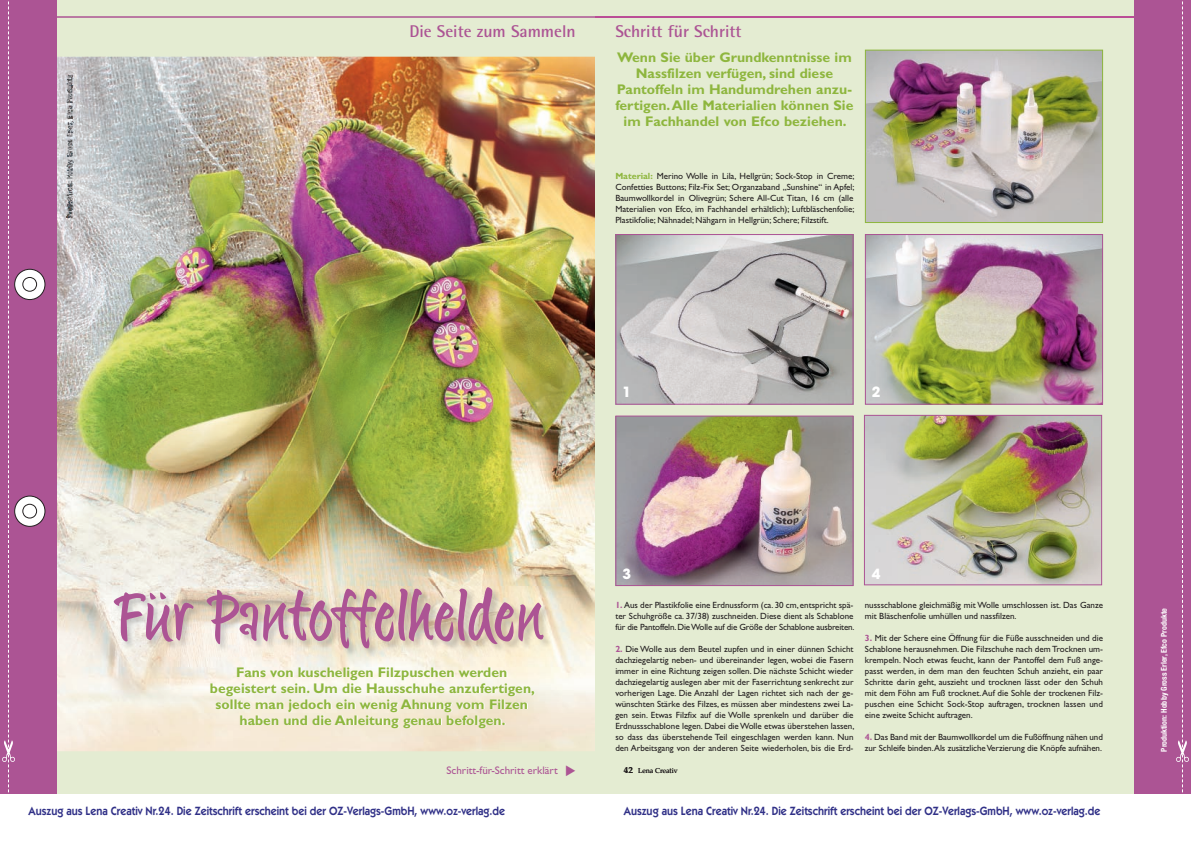
<style>
.page{position:relative;width:1191px;height:842px;background:#fff}
.page>*{position:absolute;margin:0;border:0;box-sizing:border-box;transform-origin:0 0}
.t1{font:65px "Matthia LL";color:#ac5494}
.t2{font:700 17px "Rotis Semi Sans";color:#ac5494}
.t3{font:700 14px/16px "Gill Sans";color:#8eb63e;text-align:center}
.t4{font:700 14px "Avant Garde";color:#fff}
.t5{font:600 12px "Itc Kabel";color:#303087;scale:.9 1}
.t6{font:11px "Gill Sans";color:#ac5494}
.t7{font:9px/11px "Gill Sans";color:#231f20;text-align:justify}
.t8{font:700 condensed 8px "Helvetica Neue";color:#636364}
.t9{font:700 condensed 8px "Helvetica Neue";color:#fff}
.t10{font:7px "Palatino";color:#231f20}
.s1{color:#5d4e4c}
.s2{color:#575456}
.s3{color:#3d3d3e}
.s4{color:#454948}
.s5{color:#6c6c6f}
.s6{color:#6c6d6f}
.s7{color:#5c5b5d}
.s8{color:#595b60}
.s9{color:#525458}
.s10{color:#5f595f}
.s11{color:#625e5d}
.s12{color:#64696d}
.s13{color:#605b5f}
.s14{color:#596064}
.s15{color:#626264}
.s16{color:#5d5c5e}
.s17{color:#525057}
.s18{font-weight:700;color:#8eb63e}
.s19{font-weight:700;color:#ac5494}
.s20{font-weight:700;font-size:9px}
</style>
<div class="page">
<div style="left:0;top:0;width:595px;height:794px;background:#e4ecd2"></div>
<img style="left:57px;top:57px;width:538px;height:694px">
<hr style="left:57px;top:16px;width:538px;height:2px;background:#ac5494">
<div style="left:0;top:0;width:57px;height:794px;background:#ac5494"></div>
<img style="left:67px;top:75px;width:7px;height:143px">
<svg style="left:2px;top:1px;width:43px;height:792px"></svg>
<img style="left:113px;top:587px;width:439px;height:70px">
<div style="left:595px;top:0;width:596px;height:794px;background:#e4ecd2"></div>
<img style="left:617px;top:236px;width:234px;height:167px">
<div style="left:615px;top:234px;width:238px;height:171px;border:1px solid #ac5494"></div>
<img style="left:617px;top:418px;width:234px;height:166px">
<div style="left:615px;top:416px;width:238px;height:170px;border:1px solid #ac5494"></div>
<img style="left:867px;top:236px;width:234px;height:167px">
<div style="left:865px;top:234px;width:238px;height:171px;border:1px solid #ac5494"></div>
<img style="left:866px;top:417px;width:234px;height:166px">
<div style="left:864px;top:415px;width:238px;height:170px;border:1px solid #ac5494"></div>
<img style="left:867px;top:52px;width:234px;height:169px">
<div style="left:865px;top:50px;width:238px;height:173px;border:1px solid #8eb63e"></div>
<hr style="left:595px;top:16px;width:596px;height:2px;background:#ac5494">
<div style="left:1134px;top:0;width:57px;height:794px;background:#ac5494"></div>
<svg style="left:1176px;top:1px;width:13px;height:792px"></svg>
<p class="t8" style="left:65px;top:218px;width:145px;rotate:-90deg"><span class="s1">P</span><span class="s2">ro</span><span class="s3">d</span><span class="s4">uk</span>tio<span class="s5">n:</span> <span class="s6">Hob</span><span class="s7">by</span> <span class="s8">Gro</span><span class="s9">ss</span> <span class="s10">Er</span><span class="s11">l</span><span class="s12">er,</span> <span class="s13">Ef</span><span class="s14">co</span> <span class="s15">Pro</span><span class="s16">duk</span><span class="s17">te</span></p>
<h2 class="t2" style="left:409px;top:21px;width:168px">Die Seite zum Sammeln</h2>
<h2 class="t2" style="left:615px;top:21px;width:128px">Schritt für Schritt</h2>
<h3 class="t3" style="left:615px;top:49px;width:239px">Wenn Sie über Grundkenntnisse im Nassfilzen verfügen, sind diese Pantoffeln im Handumdrehen anzu&shy;fertigen. Alle Materialien können Sie im Fachhandel von Efco beziehen.</h3>
<p class="t7" style="left:615px;top:171px;width:241px"><span class="s18">Material:</span> Merino Wolle in Lila, Hellgrün; Sock-Stop in Creme; Confetties Buttons; Filz-Fix Set; Organzaband „Sunshine“ in Apfel; Baumwollkordel in Olivegrün; Schere All-Cut Titan, 16 cm (alle Materialien von Efco, im Fachhandel erhältlich); Luftbläschenfolie; Plastikfolie; Nähnadel; Nähgarn in Hellgrün; Schere; Filzstift.</p>
<h3 class="t4" style="left:622px;top:383px;width:10px">1</h3>
<h3 class="t4" style="left:872px;top:383px;width:10px">2</h3>
<h1 class="t1" style="left:112px;top:576px;width:433px">Für Pan tof fel helden</h1>
<h3 class="t3" style="left:210px;top:664px;width:326px">Fans von kuscheligen Filzpuschen werden<br>be geistert sein. Um die Hausschuhe anzufertigen, sollte man jedoch ein wenig Ahnung vom Filzen haben und die Anleitung genau befolgen.</h3>
<p class="t6" style="left:446px;top:764px;width:113px">Schritt-für-Schritt erklärt</p>
<h3 class="t4" style="left:622px;top:564px;width:10px">3</h3>
<p class="t7" style="left:615px;top:600px;width:240px"><span class="s19">1.</span> Aus der Plastikfolie eine Erdnussform (ca. 30 cm, entspricht spä&shy;ter Schuhgröße ca. 37/38) zuschneiden. Diese dient als Schablone für die Pantoffeln. Die Wolle auf die Größe der Schablone ausbreiten.</p>
<p class="t7" style="left:615px;top:644px;width:240px"><span class="s19">2.</span> Die Wolle aus dem Beutel zupfen und in einer dünnen Schicht dachziegelartig neben- und übereinander legen, wobei die Fasern immer in eine Richtung zeigen sollen. Die nächste Schicht wieder dachziegelartig auslegen aber mit der Faserrichtung senkrecht zur vorherigen Lage. Die Anzahl der Lagen richtet sich nach der ge&shy;wünschten Stärke des Filzes, es müssen aber mindestens zwei La&shy;gen sein. Etwas Filzfix auf die Wolle sprenkeln und darüber die Erdnussschablone legen. Dabei die Wolle etwas überstehen lassen, so dass das überstehende Teil eingeschlagen werden kann. Nun den Arbeitsgang von der anderen Seite wiederholen, bis die Erd-</p>
<p class="t10" style="left:624px;top:766px;width:55px"><span class="s20">42</span> Lena Creativ</p>
<h3 class="t4" style="left:872px;top:564px;width:10px">4</h3>
<p class="t7" style="left:865px;top:600px;width:240px">nussschablone gleichmäßig mit Wolle umschlossen ist. Das Ganze mit Bläschenfolie umhüllen und nassfilzen.</p>
<p class="t7" style="left:865px;top:633px;width:240px"><span class="s19">3.</span> Mit der Schere eine Öffnung für die Füße ausschneiden und die Scha blone herausnehmen. Die Filzschuhe nach dem Trocknen um&shy;krempeln. Noch etwas feucht, kann der Pantoffel dem Fuß ange&shy;passt werden, in dem man den feuchten Schuh anzieht, ein paar Schritte darin geht, auszieht und trocknen lässt oder den Schuh mit dem Föhn am Fuß trocknet. Auf die Sohle der trockenen Filz&shy;puschen eine Schicht Sock-Stop auftragen, trocknen lassen und eine zweite Schicht auftragen.</p>
<p class="t7" style="left:865px;top:732px;width:240px"><span class="s19">4.</span> Das Band mit der Baumwollkordel um die Fußöffnung nähen und zur Schleife binden.Als zusätzliche Verzierung die Knöpfe aufnähen.</p>
<h3 class="t5" style="left:29px;top:804px;width:531px">Auszug aus Lena Creativ Nr.24. Die Zeitschrift erscheint bei der OZ-Verlags-GmbH, www.oz-verlag.de</h3>
<h3 class="t5" style="left:624px;top:804px;width:531px">Auszug aus Lena Creativ Nr.24. Die Zeitschrift erscheint bei der OZ-Verlags-GmbH, www.oz-verlag.de</h3>
<p class="t9" style="left:1159px;top:752px;width:145px;rotate:-90deg">Produktion: Hobby Gross Erler, Efco Produkte</p>
</div>
